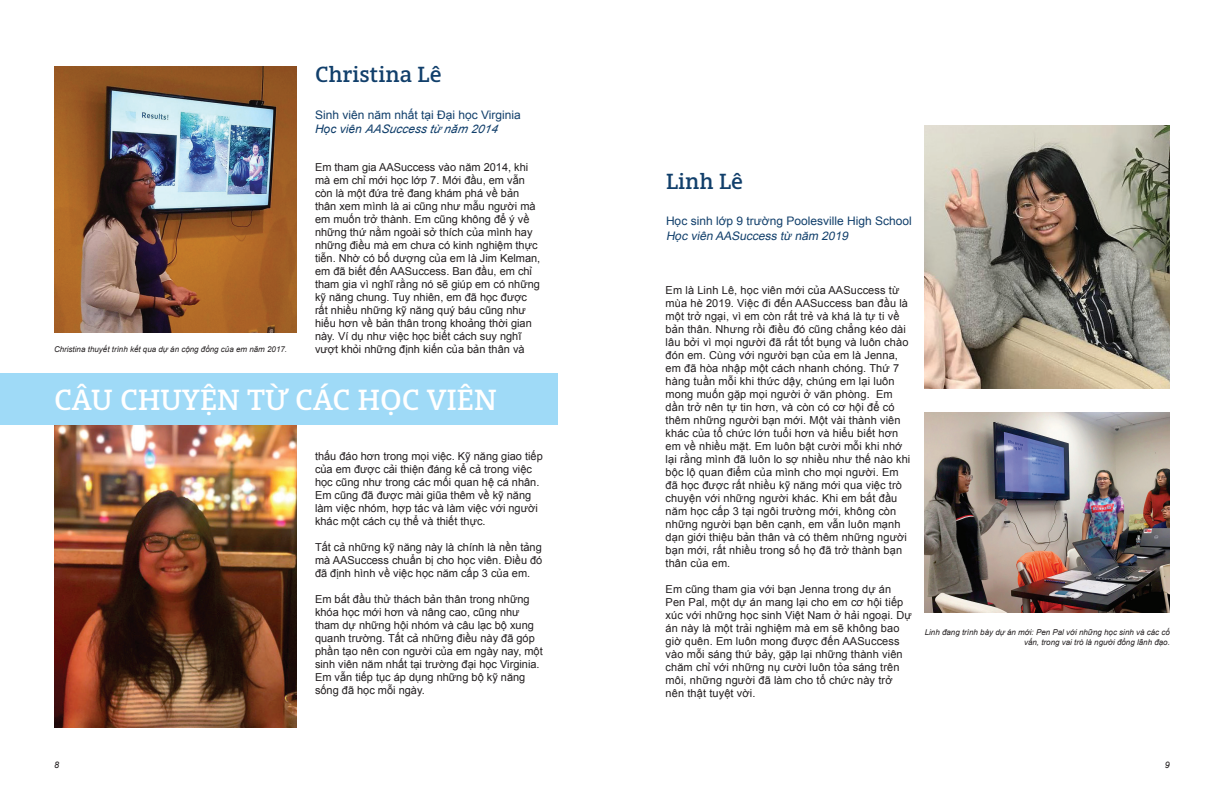
<style>
.page{position:relative;width:1224px;height:792px;background:#fff}
.page>*{position:absolute;margin:0;border:0;box-sizing:border-box;transform-origin:0 0}
.t1{font:600 28px "Open Serif";color:#fff}
.t2{font:600 21px "Open Serif";color:#113f6b}
.t3{font:11.8px "Arial";color:#113f6b}
.t4{font:italic 11.8px "Arial";color:#113f6b}
.t5{font:italic 11.8px "Arial";color:#113f6b}
.t6{font:11px/13px "Arial";letter-spacing:.01em;color:#231f20}
.t7{font:italic 9px "Arial";color:#231f20}
.t8{font:italic 8px/9.6px "Arial";color:#231f20;text-align:right}
</style>
<div class="page">
<img style="left:55px;top:66px;width:242px;height:267px">
<img style="left:54px;top:425px;width:243px;height:303px">
<div style="left:0;top:373px;width:558px;height:52px;background:#9fdaf7"></div>
<img style="left:924px;top:412px;width:246px;height:201px">
<img style="left:924px;top:125px;width:246px;height:263px">
<h2 class="t2" style="left:315px;top:60px;width:128px">Christina Lê</h2>
<p class="t3" style="left:315px;top:107px;width:207px">Sinh viên năm nhất tại Đại học Virginia</p>
<p class="t4" style="left:315px;top:121px;width:187px">H ọ c vi ê n AASuccess từ năm 2014</p>
<p class="t6" style="left:315px;top:160px;width:227px">Em tham gia AASuccess vào năm 2014, khi mà em chỉ mới học lớp 7. Mới đầu, em vẫn còn là một đứa trẻ đang khám phá về bản thân xem mình là ai cũng như mẫu người mà em muốn trở thành. Em cũng không để ý về những thứ nằm ngoài sở thích của mình hay những điều mà em chưa có kinh nghiệm thực tiễn. Nhờ có bố dượng của em là Jim Kelman, em đã biết đến AASuccess. Ban đầu, em chỉ tham gia vì nghĩ rằng nó sẽ giúp em có những kỹ năng chung. Tuy nhiên, em đã học được rất nhiều những kỹ năng quý báu cũng như hiểu hơn về bản thân trong khoảng thời gian này. Ví dụ như việc học biết cách suy nghĩ</p>
<p class="t8" style="left:54px;top:345px;width:235px">Christina thuyết trình kết qua dự án cộng đồng của em năm 2017.</p>
<p class="t6" style="left:315px;top:342px;width:211px">vượt khỏi những định kiến của bản thân và</p>
<h1 class="t1" style="left:54px;top:380px;width:444px">CÂU CHUYỆN TỪ CÁC HỌC VIÊN</h1>
<p class="t7" style="left:54px;top:759px;width:7px">8</p>
<p class="t6" style="left:315px;top:450px;width:229px">thấu đáo hơn trong mọi việc. Kỹ năng giao tiếp của em được cải thiện đáng kể cả trong việc học cũng như trong các mối quan hệ cá nhân.<br>Em cũng đã được mài giũa thêm về kỹ năng làm việc nhóm, hợp tác và làm việc với người khác một cách cụ thể và thiết thực.</p>
<p class="t6" style="left:315px;top:541px;width:229px;text-align:justify">Tất cả những kỹ năng này là chính là nền tảng mà AASuccess chuẩn bị cho học viên. Điều đó đã định hình về việc học năm cấp 3 của em.</p>
<p class="t6" style="left:315px;top:593px;width:229px">Em bắt đầu thử thách bản thân trong những khóa học mới hơn và nâng cao, cũng như tham dự những hội nhóm và câu lạc bộ xung quanh trường. Tất cả những điều này đã góp phần tạo nên con người của em ngày nay, một sinh viên năm nhất tại trường đại học Virginia.<br>Em vẫn tiếp tục áp dụng những bộ kỹ năng sống đã học mỗi ngày.</p>
<h2 class="t2" style="left:666px;top:167px;width:79px">Linh Lê</h2>
<p class="t3" style="left:666px;top:214px;width:247px">Học sinh lớp 9 trường Poolesville High School</p>
<p class="t5" style="left:666px;top:228px;width:186px">Học viên AASuccess từ năm 2019</p>
<p class="t6" style="left:666px;top:284px;width:246px">Em là Linh Lê, học viên mới của AASuccess từ mùa hè 2019. Việc đi đến AASuccess ban đầu là một trở ngại, vì em còn rất trẻ và khá là tự ti về bản thân. Nhưng rồi điều đó cũng chẳng kéo dài lâu bởi vì mọi người đã rất tốt bụng và luôn chào đón em. Cùng với người bạn của em là Jenna, em đã hòa nhập một cách nhanh chóng. Thứ 7 hàng tuần mỗi khi thức dậy, chúng em lại luôn mong muốn gặp mọi người ở văn phòng. Em dần trở nên tự tin hơn, và còn có cơ hội để có thêm những người bạn mới. Một vài thành viên khác của tổ chức lớn tuổi hơn và hiểu biết hơn em về nhiều mặt. Em luôn bật cười mỗi khi nhớ lại rằng mình đã luôn lo sợ nhiều như thế nào khi bộc lộ quan điểm của mình cho mọi người. Em đã học được rất nhiều kỹ năng mới qua việc trò chuyện với những người khác. Khi em bắt đầu năm học cấp 3 tại ngôi trường mới, không còn những người bạn bên cạnh, em vẫn luôn mạnh dạn giới thiệu bản thân và có thêm những người bạn mới, rất nhiều trong số họ đã trở thành bạn thân của em.</p>
<p class="t6" style="left:666px;top:583px;width:248px">Em cũng tham gia với bạn Jenna trong dự án Pen Pal, một dự án mang lại cho em cơ hội tiếp xúc với những học sinh Việt Nam ở hải ngoại. Dự án này là một trải nghiệm mà em sẽ không bao giờ quên. Em luôn mong được đến AASuccess vào mỗi sáng thứ bảy, gặp lại những thành viên chăm chỉ với những nụ cười luôn tỏa sáng trên môi, những người đã làm cho tổ chức này trở nên thật tuyệt vời.</p>
<p class="t8" style="left:925px;top:628px;width:247px">Linh đang trình bày dự án mới: Pen Pal với những học sinh và các cố vấn, trong vai trò là người đồng lãnh đạo.</p>
<p class="t7" style="left:1165px;top:759px;width:7px">9</p>
</div>
